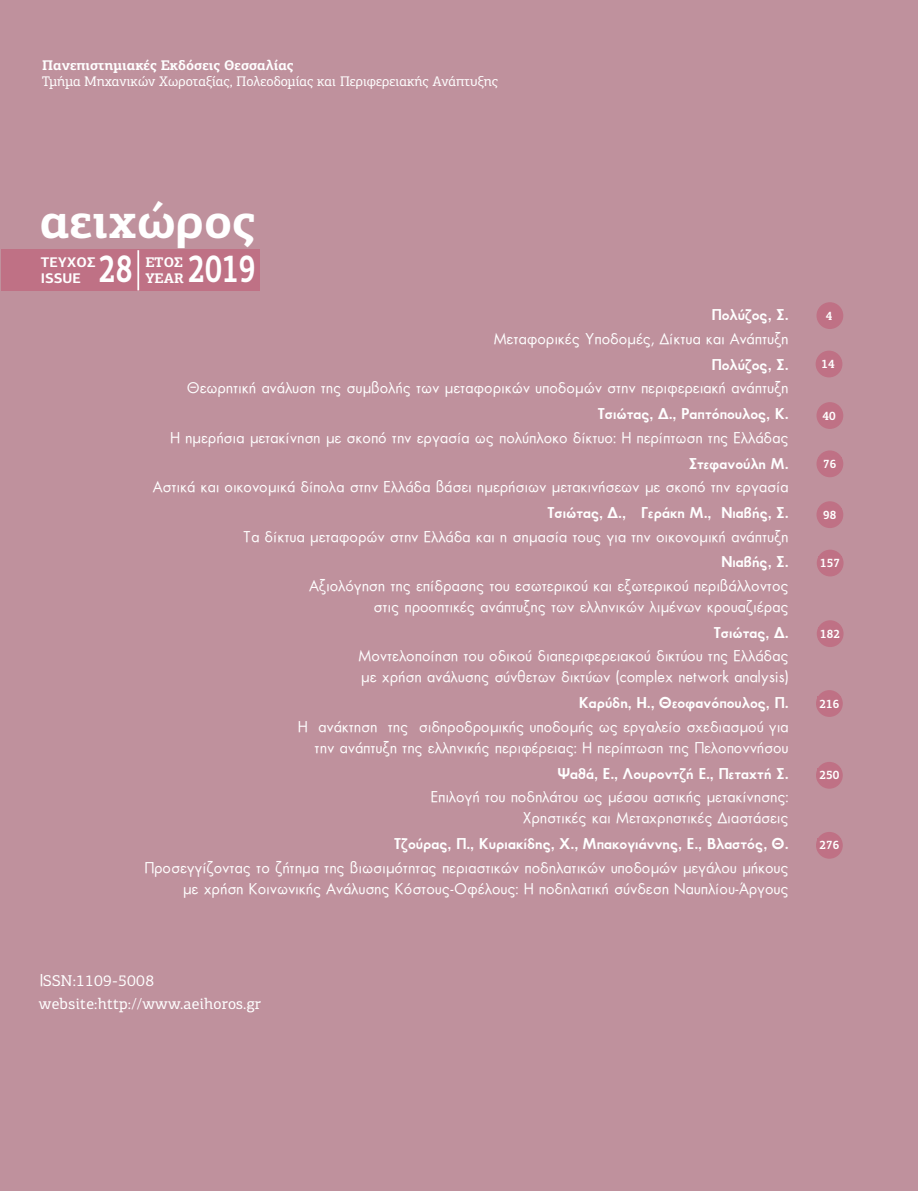
<style>
.page{position:relative;width:918px;height:1191px;background:#bf919d}
.page>*{position:absolute;margin:0;border:0;box-sizing:border-box;transform-origin:0 0}
.t1{font:700 49px "PF Centro Slab Pro";color:#fff}
.t2{font:700 39.38px "PF Centro Slab Pro";color:#fff;scale:.72 1}
.TOC_body_text{font:17.5px "UB Future";color:#fff}
.TOC1{font:17.5px "UB Future Bold";color:#fff}
.t3{font:15.75px "PF Centro Slab Pro";letter-spacing:.015em;color:#fff}
.t4{font:14px "PF Centro Slab Pro";color:#fff}
.t5{font:700 14px "PF Centro Slab Pro";color:#fff}
.t6{font:700 14px "PF Centro Sans Pro";letter-spacing:.015em;color:#fff}
.t7{font:700 12.25px "PF Centro Slab Pro";color:#fff;scale:.9 1}
.s1{font-family:"UB Future";font-size:19.25px}
</style>
<div class="page">
<div style="left:2px;top:249px;width:258px;height:42px;background:#bf7185"></div>
<div style="left:816px;top:402px;width:27px;height:27px;background:#bf7185;border-radius:50%"></div>
<div style="left:815px;top:350px;width:27px;height:27px;background:#bf7185;border-radius:50%"></div>
<div style="left:816px;top:302px;width:27px;height:27px;background:#bf7185;border-radius:50%"></div>
<div style="left:816px;top:501px;width:27px;height:27px;background:#bf7185;border-radius:50%"></div>
<div style="left:816px;top:450px;width:27px;height:27px;background:#bf7185;border-radius:50%"></div>
<hr style="left:137px;top:250px;width:2px;height:40px;background:#fff">
<div style="left:817px;top:549px;width:26px;height:27px;background:#bf7185;border-radius:50%"></div>
<div style="left:817px;top:620px;width:26px;height:27px;background:#bf7185;border-radius:50%"></div>
<div style="left:816px;top:690px;width:27px;height:27px;background:#bf7185;border-radius:50%"></div>
<div style="left:816px;top:762px;width:27px;height:26px;background:#bf7185;border-radius:50%"></div>
<div style="left:816px;top:832px;width:27px;height:26px;background:#bf7185;border-radius:50%"></div>
<p class="t5" style="left:42px;top:56px;width:253px">Πανεπιστημιακές Εκδόσεις Θεσσαλίας</p>
<p class="t4" style="left:42px;top:73px;width:457px">Τμήμα Μηχανικών Χωροταξίας, Πολεοδομίας και Περιφερειακής Ανάπτυξης</p>
<p class="t1" style="left:40px;top:190px;width:217px">αειχώρος</p>
<p class="t2" style="left:99px;top:243px;width:49px">28</p>
<p class="t6" style="left:41px;top:253px;width:56px">ΤΕΥΧΟΣ</p>
<p class="t6" style="left:41px;top:269px;width:42px">ISSUE</p>
<p class="t2" style="left:188px;top:243px;width:96px">2019</p>
<p class="t5" style="left:145px;top:253px;width:39px">ΕΤΟΣ</p>
<p class="t5" style="left:145px;top:269px;width:40px">YEAR</p>
<p class="TOC1" style="left:711px;top:306px;width:78px">Πολύζος, Σ.</p>
<p class="TOC_body_text" style="left:493px;top:330px;width:297px">Μεταφορικές Υποδομές, Δίκτυα και Ανάπτυξη</p>
<p class="TOC1" style="left:711px;top:355px;width:78px">Πολύζος, Σ.</p>
<p class="TOC_body_text" style="left:186px;top:379px;width:603px">Θεωρητική ανάλυση της συμβολής των μεταφορικών υποδομών στην περιφερειακή ανάπτυξη</p>
<p class="TOC1" style="left:598px;top:405px;width:191px">Τσιώτας, Δ., Ραπτόπουλος, Κ.</p>
<p class="TOC_body_text" style="left:169px;top:429px;width:620px">Η ημερήσια μετακίνηση με σκοπό την εργασία ως πολύπλοκο δίκτυο: H περίπτωση της Ελλάδας</p>
<p class="TOC1" style="left:688px;top:454px;width:101px">Στεφανούλη Μ.</p>
<p class="TOC_body_text" style="left:153px;top:478px;width:637px">Αστικά και οικονομικά δίπολα στην Ελλάδα βάσει ημερήσιων μετακινήσεων με σκοπό την εργασία</p>
<p class="TOC1" style="left:547px;top:504px;width:242px">Τσιώτας, Δ., Γεράκη Μ., Νιαβής, Σ.</p>
<p class="TOC_body_text" style="left:243px;top:528px;width:546px">Τα δίκτυα μεταφορών στην Ελλάδα και η σημασία τους για την οικονομική ανάπτυξη</p>
<p class="TOC1" style="left:721px;top:553px;width:69px">Νιαβής, Σ.</p>
<p class="TOC_body_text" style="left:309px;top:577px;width:480px">Αξιολόγηση της επίδρασης του εσωτερικού και εξωτερικού περιβάλλοντος</p>
<p class="TOC_body_text" style="left:373px;top:598px;width:416px">στις προοπτικές ανάπτυξης των ελληνικών λιμένων κρουαζιέρας</p>
<p class="TOC1" style="left:714px;top:624px;width:75px">Τσιώτας, Δ.</p>
<p class="TOC_body_text" style="left:358px;top:647px;width:432px">Μοντελοποίηση του οδικού διαπεριφερειακού δικτύου της Ελλάδας</p>
<p class="TOC_body_text" style="left:360px;top:668px;width:429px">με χρήση ανάλυσης σύνθετων δικτύων (complex network analysis)</p>
<p class="TOC1" style="left:578px;top:694px;width:211px">Καρύδη, Η., Θεοφανόπουλος, Π.</p>
<p class="TOC_body_text" style="left:297px;top:718px;width:492px">Η ανάκτηση της σιδηροδρομικής υποδομής ως εργαλείο σχεδιασμού για</p>
<p class="TOC_body_text" style="left:314px;top:739px;width:475px">την ανάπτυξη της ελληνικής περιφέρειας: Η περίπτωση της Πελοποννήσου</p>
<p class="TOC1" style="left:557px;top:765px;width:232px">Ψαθά, Ε., Λουροντζή Ε., Πεταχτή Σ.</p>
<p class="TOC_body_text" style="left:430px;top:788px;width:359px">Επιλογή του ποδηλάτου ως μέσου αστικής μετακίνησης:</p>
<p class="TOC_body_text" style="left:522px;top:809px;width:267px">Χρηστικές και Μεταχρηστικές Διαστάσεις</p>
<p class="TOC1" style="left:393px;top:835px;width:396px">Tζούρας, Π., Κυριακίδης, Χ., Μπακογιάννης, Ε., Βλαστός, Θ.</p>
<p class="TOC_body_text" style="left:144px;top:859px;width:646px">Προσεγγίζοντας το ζήτημα της βιωσιμότητας περιαστικών ποδηλατικών υποδομών μεγάλου μήκους</p>
<p class="TOC_body_text" style="left:182px;top:880px;width:607px">με χρήση Κοινωνικής Ανάλυσης Κόστους-Οφέλους: Η ποδηλατική σύνδεση Ναυπλίου-Άργους</p>
<p class="t3" style="left:39px;top:971px;width:117px"><span class="s1">I</span>SSN:1109-5008</p>
<p class="t3" style="left:39px;top:993px;width:223px">website:http://www.aeihoros.gr</p>
<p class="t7" style="left:825px;top:308px;width:9px">4</p>
<p class="t7" style="left:821px;top:356px;width:16px">14</p>
<p class="t7" style="left:822px;top:407px;width:16px">40</p>
<p class="t7" style="left:823px;top:456px;width:16px">76</p>
<p class="t7" style="left:823px;top:507px;width:16px">98</p>
<p class="t7" style="left:820px;top:555px;width:23px">157</p>
<p class="t7" style="left:820px;top:625px;width:23px">182</p>
<p class="t7" style="left:819px;top:695px;width:23px">216</p>
<p class="t7" style="left:819px;top:767px;width:23px">250</p>
<p class="t7" style="left:819px;top:837px;width:23px">276</p>
</div>
